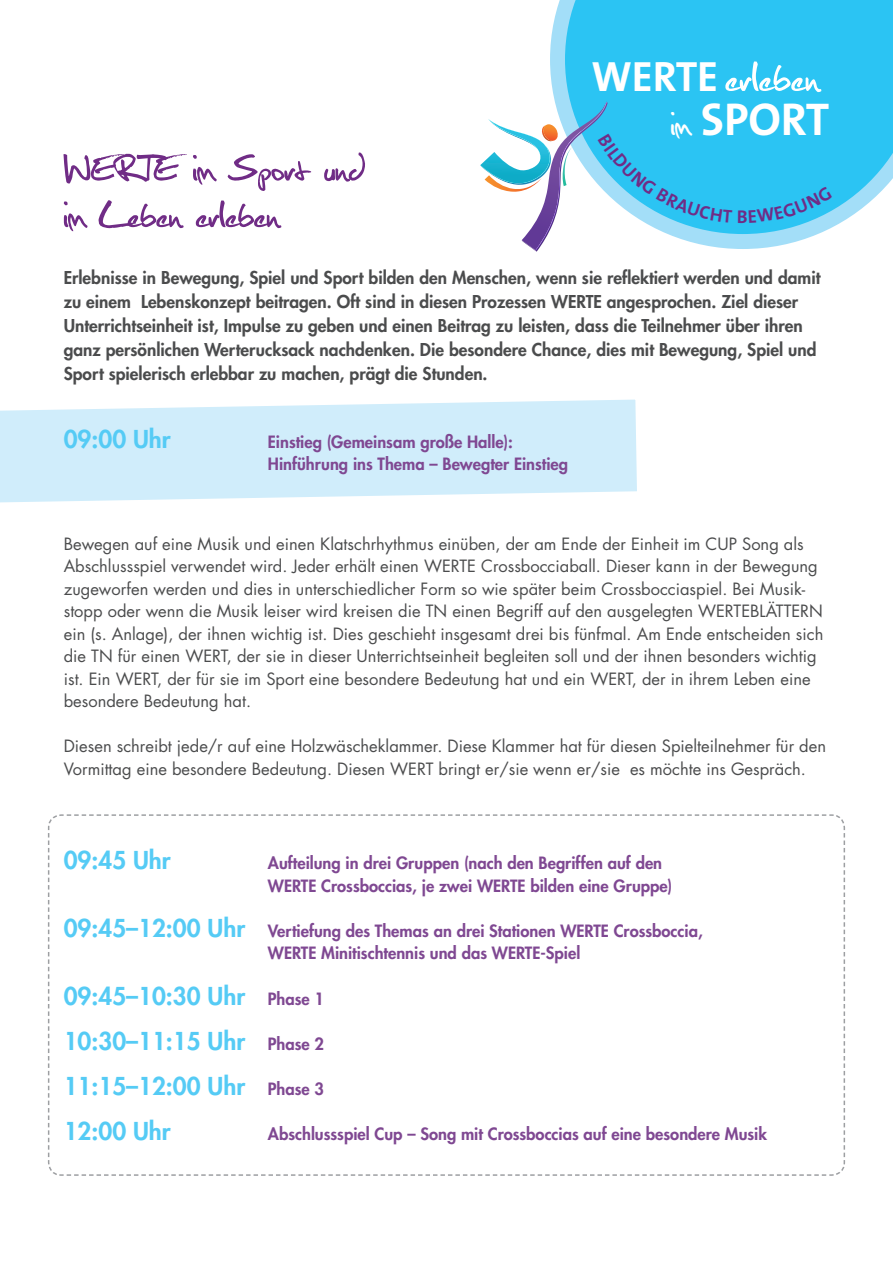
<style>
.page{position:relative;width:893px;height:1263px;background:#fff}
.page>*{position:absolute;margin:0;border:0;box-sizing:border-box;transform-origin:0 0}
.t1{font:54.9px "Christopherhand";color:#fff}
.t2{font:49.5px/46.5px "Christopherhand";letter-spacing:-.01em;color:#702c86}
.t3{font:700 46.2px "The Sans B7";color:#fff}
.t4{font:700 42.6px "The Sans B7";letter-spacing:-.005em;color:#fff}
.t5{font:800 24px "Futura CE";color:#55cbf5}
.t6{font:800 17.25px/24px "Futura CE";color:#4b4c4d}
.t7{font:16.5px/22.5px "Futura CE";color:#4b4c4d}
.t8{font:800 16.5px/22.5px "Futura CE";color:#7f4892}
.s1{font-family:"Christopherhand";font-weight:400;font-size:44.4px}
.s2{font-size:24px;color:#55cbf5}
.s3{font-size:16.5px;color:#7f4892}
</style>
<div class="page">
<svg style="left:48px;top:814px;width:797px;height:362px"></svg>
<svg style="left:0;top:399px;width:637px;height:104px;background:#d5effb"></svg>
<svg style="left:550px;top:0;width:343px;height:249px;background:#41c9f4"></svg>
<svg style="left:480px;top:102px;width:252px;height:150px"></svg>
<div style="left:738px;top:186px;width:94px;height:37px;background:#2bc4f3"></div>
<p class="t4" style="left:591px;top:55px;width:128px">WERTE</p>
<p class="t1" style="left:725px;top:54px;width:97px">erleben</p>
<p class="t3" style="left:671px;top:95px;width:160px"><span class="s1">im</span> SPORT</p>
<p class="t2" style="left:64px;top:146px;width:303px">WERTE im Sport und im Leben erleben</p>
<p class="t6" style="left:64px;top:265px;width:758px">Erlebnisse in Bewegung, Spiel und Sport bilden den Menschen, wenn sie reflektiert werden und damit zu einem Lebenskonzept beitragen. Oft sind in diesen Prozessen WERTE angesprochen. Ziel dieser Unterrichtseinheit ist, Impulse zu geben und einen Beitrag zu leisten, dass die Teilnehmer über ihren ganz persönlichen Werterucksack nachdenken. Die besondere Chance, dies mit Bewegung, Spiel und Sport spielerisch erlebbar zu machen, prägt die Stunden.</p>
<p class="t5" style="left:64px;top:421px;width:108px">09:00 Uhr</p>
<p class="t8" style="left:268px;top:430px;width:302px">Einstieg (Gemeinsam große Halle):<br>Hinführung ins Thema – Bewegter Einstieg</p>
<p class="t7" style="left:64px;top:532px;width:761px">Bewegen auf eine Musik und einen Klatschrhythmus einüben, der am Ende der Einheit im CUP Song als Abschlussspiel verwendet wird. Jeder erhält einen WERTE Crossbocciaball. Dieser kann in der Bewegung zugeworfen werden und dies in unterschiedlicher Form so wie später beim Crossbocciaspiel. Bei Musik&shy;stopp oder wenn die Musik leiser wird kreisen die TN einen Begriff auf den ausgelegten WERTEBLÄTTERN ein (s. Anlage), der ihnen wichtig ist. Dies geschieht insgesamt drei bis fünfmal. Am Ende entscheiden sich die TN für einen WERT, der sie in dieser Unterrichtseinheit begleiten soll und der ihnen besonders wichtig ist. Ein WERT, der für sie im Sport eine besondere Bedeutung hat und ein WERT, der in ihrem Leben eine besondere Bedeutung hat.</p>
<p class="t7" style="left:64px;top:735px;width:764px">Diesen schreibt jede/r auf eine Holzwäscheklammer. Diese Klammer hat für diesen Spielteilnehmer für den<br>Vormittag eine besondere Bedeutung. Diesen WERT bringt er/sie wenn er/sie es möchte ins Gespräch.</p>
<p class="t5" style="left:64px;top:843px;width:108px">09:45 Uhr</p>
<p class="t8" style="left:268px;top:851px;width:406px">Aufteilung in drei Gruppen (nach den Begriffen auf den<br>WERTE Crossboccias, je zwei WERTE bilden eine Gruppe)</p>
<p class="t8" style="left:268px;top:919px;width:436px;text-indent:-204px"><span class="s2">09:45–12:00 Uhr</span> Vertiefung des Themas an drei Stationen WERTE Crossboccia,<br>WERTE Minitischtennis und das WERTE-Spiel</p>
<p class="t5" style="left:64px;top:978px;width:262px">09:45–10:30 Uhr <span class="s3">Phase 1</span></p>
<p class="t5" style="left:64px;top:1024px;width:262px">10:30–11:15 Uhr <span class="s3">Phase 2</span></p>
<p class="t5" style="left:64px;top:1069px;width:262px">11:15–12:00 Uhr <span class="s3">Phase 3</span></p>
<p class="t5" style="left:64px;top:1114px;width:108px">12:00 Uhr</p>
<p class="t8" style="left:268px;top:1122px;width:501px">Abschlussspiel Cup – Song mit Crossboccias auf eine besondere Musik</p>
</div>
